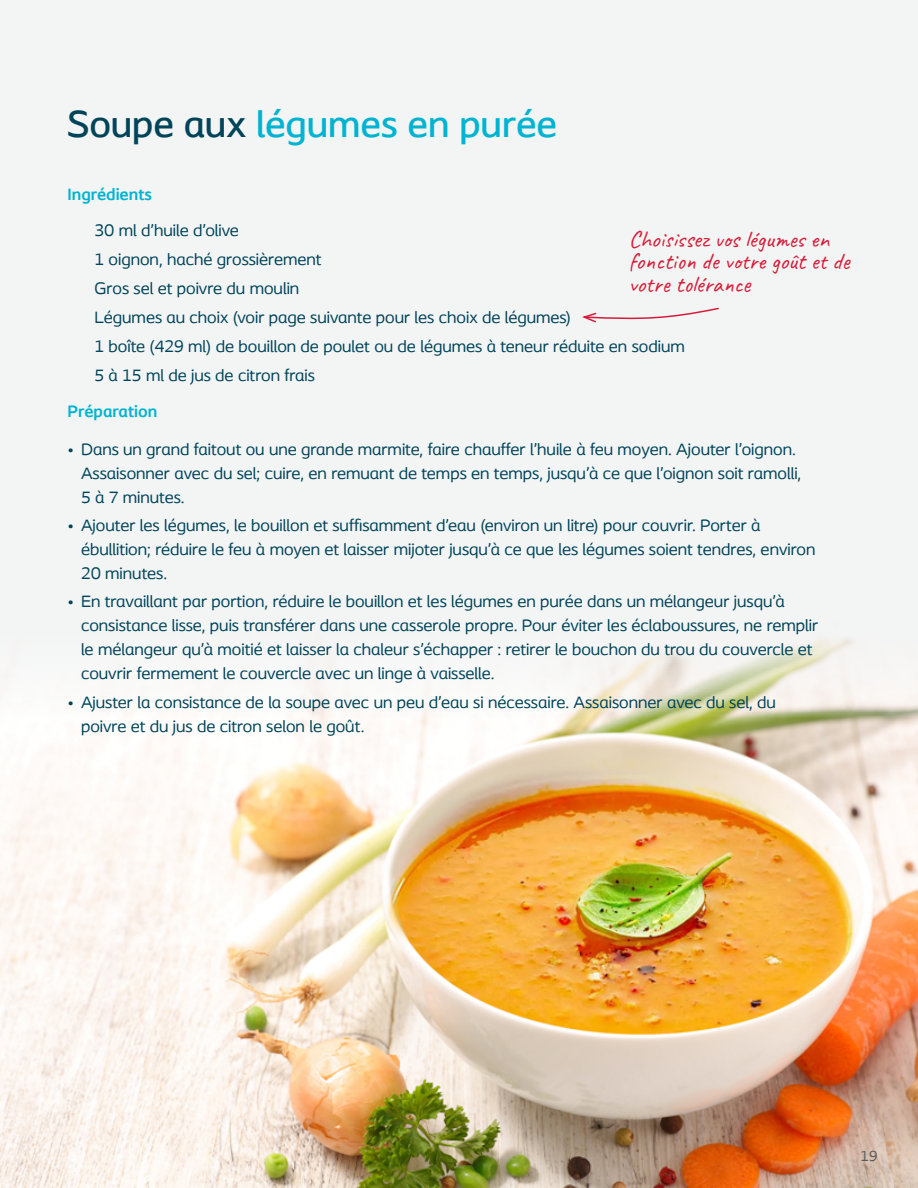
<style>
.page{position:relative;width:918px;height:1188px;background:#fff}
.page>*{position:absolute;margin:0;border:0;box-sizing:border-box;transform-origin:0 0}
.t1{font:500 39px "Coloplast";color:#00b4d1}
.t2{font:24px/22.5px "Caveat";color:#d71b38}
.t3{font:17.25px/24px "Coloplast";color:#004459}
.t4{font:700 17.25px "Coloplast";color:#00b4d1}
.t5{font:15px "Coloplast";color:#58595b}
.s1{color:#004459}
</style>
<div class="page">
<img style="left:0;top:717px;width:918px;height:471px">
<div style="left:0;top:0;width:918px;height:717px;background:#f3f4f4"></div>
<svg style="left:582px;top:307px;width:137px;height:16px"></svg>
<h1 class="t1" style="left:68px;top:101px;width:491px"><span class="s1">Soupe aux</span> légumes en purée</h1>
<p class="t4" style="left:68px;top:184px;width:86px">Ingrédients</p>
<p class="t3" style="left:94px;top:216px;width:592px;line-height:29px">30 ml d’huile d’olive<br>1 oignon, haché grossièrement<br>Gros sel et poivre du moulin<br>Légumes au choix (voir page suivante pour les choix de légumes)<br>1 boîte (429 ml) de bouillon de poulet ou de légumes à teneur réduite en sodium 5 à 15 ml de jus de citron frais</p>
<p class="t4" style="left:68px;top:401px;width:91px">Préparation</p>
<p class="t3" style="left:81px;top:437px;width:722px;text-indent:-14px">• Dans un grand faitout ou une grande marmite, faire chauffer l’huile à feu moyen. Ajouter l’oignon.<br>Assaisonner avec du sel; cuire, en remuant de temps en temps, jusqu’à ce que l’oignon soit ramolli,<br>5 à 7 minutes.</p>
<p class="t3" style="left:81px;top:513px;width:736px;text-indent:-14px">• Ajouter les légumes, le bouillon et suffisamment d’eau (environ un litre) pour couvrir. Porter à ébullition; réduire le feu à moyen et laisser mijoter jusqu’à ce que les légumes soient tendres, environ<br>20 minutes.</p>
<p class="t3" style="left:81px;top:589px;width:739px;text-indent:-14px">• En travaillant par portion, réduire le bouillon et les légumes en purée dans un mélangeur jusqu’à consistance lisse, puis transférer dans une casserole propre. Pour éviter les éclaboussures, ne remplir le mélangeur qu’à moitié et laisser la chaleur s’échapper : retirer le bouchon du trou du couvercle et couvrir fermement le couvercle avec un linge à vaisselle.</p>
<p class="t3" style="left:81px;top:690px;width:696px;text-indent:-14px">• Ajuster la consistance de la soupe avec un peu d’eau si nécessaire. Assaisonner avec du sel, du poivre et du jus de citron selon le goût.</p>
<h2 class="t2" style="left:629px;top:227px;width:222px">Choisissez vos légumes en fonction de votre goût et de votre tolérance</h2>
<p class="t5" style="left:861px;top:1147px;width:18px">19</p>
</div>
